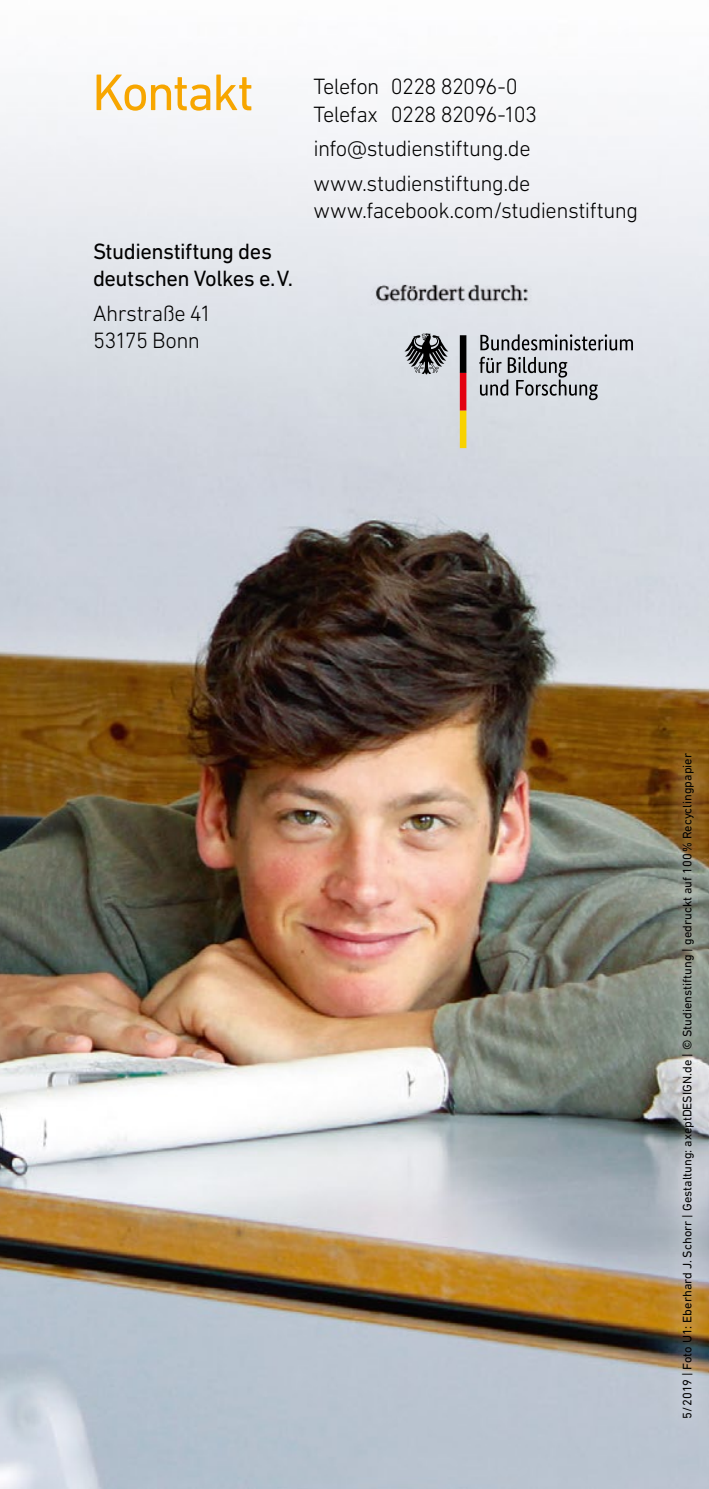
<style>
.page{position:relative;width:709px;height:1489px;background:#fff}
.page>*{position:absolute;margin:0;border:0;box-sizing:border-box;transform-origin:0 0}
._1-_Head_orange{font:52.25px "DIN Next LT Pro";letter-spacing:-.045em;color:#f7a600}
._7-_Adresse{font:300 22.5px/27.5px "DIN Next LT Pro";letter-spacing:-.025em;color:#000}
._7-_Adresse-2{font:22.5px/27.5px "DIN Next LT Pro";letter-spacing:-.025em;color:#000}
._8-_Impressumszeile{font:12.5px "DIN Next LT Pro";color:#000}
</style>
<div class="page">
<img style="left:0;top:102px;width:709px;height:1386px">
<img style="left:662px;top:736px;width:47px;height:700px">
<img style="left:361px;top:276px;width:299px;height:41px">
<svg style="left:479px;top:334px;width:154px;height:66px"></svg>
<svg style="left:460px;top:335px;width:6px;height:113px"></svg>
<svg style="left:404px;top:333px;width:44px;height:41px"></svg>
<p class="_1-_Head_orange" style="left:92px;top:62px;width:163px">Kontakt</p>
<p class="_7-_Adresse-2" style="left:93px;top:237px;width:201px">Studienstiftung des deutschen Volkes e.V.</p>
<p class="_7-_Adresse" style="left:93px;top:299px;width:120px">Ahrstraße 41<br>53175 Bonn</p>
<p class="_7-_Adresse" style="left:313px;top:72px;width:225px">Telefon 0228 82096-0<br>Telefax 0228 82096-103</p>
<p class="_7-_Adresse" style="left:313px;top:135px;width:219px">info@studienstiftung.de</p>
<p class="_7-_Adresse" style="left:313px;top:169px;width:326px">www.studienstiftung.de www.facebook.com/studienstiftung</p>
<p class="_8-_Impressumszeile" style="left:680px;top:1418px;width:667px;rotate:-90deg">5/2019 | Foto U1: Eberhard J. Schorr | Gestaltung: axeptDESIGN.de | © Studienstiftung | gedruckt auf 100% Recyclingpapier</p>
</div>
